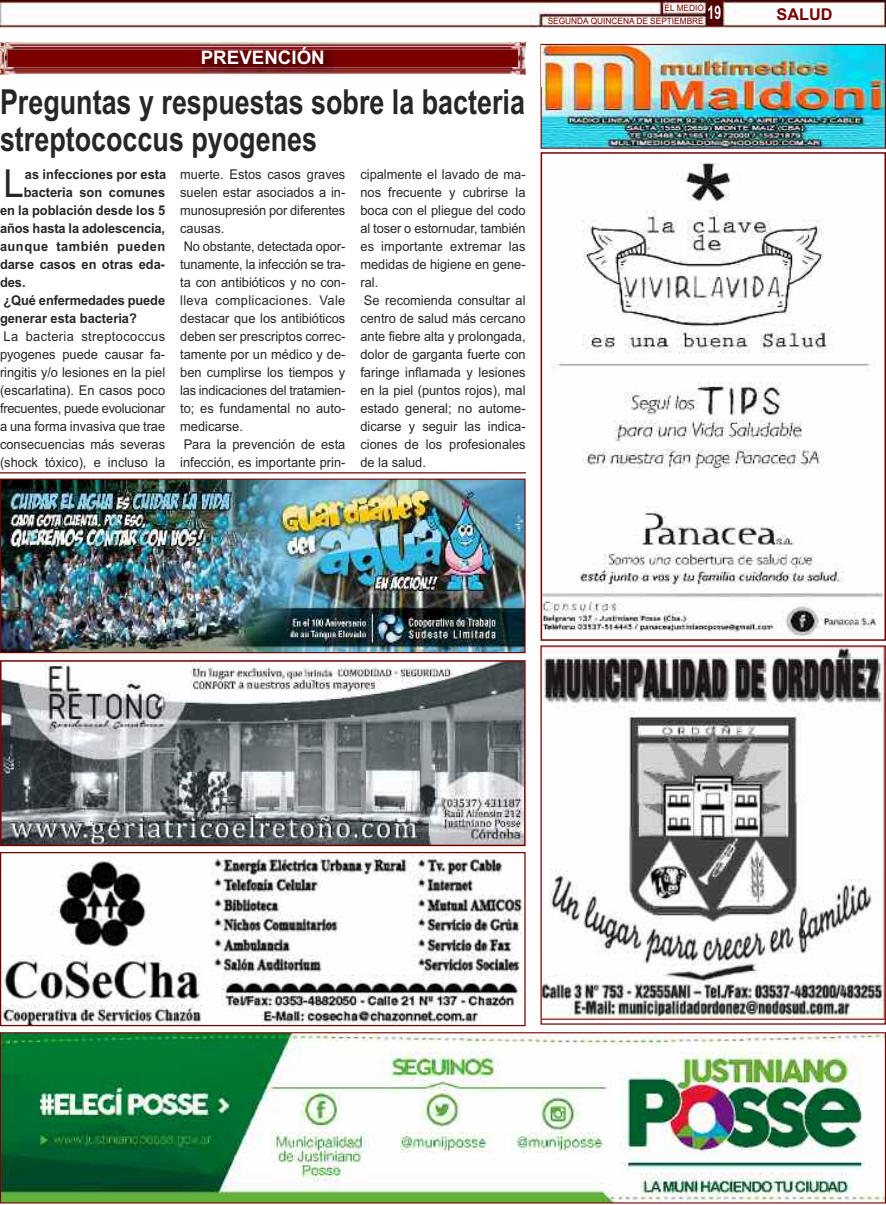
<style>
.page{position:relative;width:886px;height:1205px;background:#fff}
.page>*{position:absolute;margin:0;border:0;box-sizing:border-box;transform-origin:0 0}
.t1{font:38.62px "Arial";color:#272627;scale:.95 1}
.t2{font:700 34.5px/37.5px "Arial";color:#272627;scale:.78 1}
.t3{font:700 18.75px "Arial";color:#fff}
.t4{font:700 16.25px "Arial";color:#7a0000}
.t5{font:13.5px/18px "Arial";color:#272627;scale:.95 1}
.t6{font:700 13.5px "Arial";color:#272627;scale:.95 1}
.t7{font:700 13.5px "Arial";letter-spacing:.04em;color:#272627;scale:.95 1}
.t8{font:8.75px/13.2px "Arial";color:#7a0000;scale:.95 1}
</style>
<div class="page">
<img style="left:0;top:0;width:886px;height:27px">
<img style="left:3px;top:663px;width:519px;height:180px">
<div style="left:0;top:660px;width:525px;height:186px;border:2px solid #7a0000"></div>
<img style="left:543px;top:162px;width:340px;height:476px">
<div style="left:540px;top:152px;width:346px;height:489px;border:2px solid #7a0000"></div>
<img style="left:542px;top:647px;width:342px;height:372px">
<img style="left:542px;top:46px;width:342px;height:101px">
<div style="left:540px;top:44px;width:346px;height:105px;border:1px solid #7a0000"></div>
<img style="left:2px;top:1034px;width:882px;height:167px">
<div style="left:0;top:1032px;width:886px;height:171px;border:1px solid #7a0000"></div>
<img style="left:0;top:42px;width:542px;height:33px">
<img style="left:540px;top:44px;width:3px;height:42px">
<img style="left:0;top:42px;width:525px;height:32px">
<img style="left:2px;top:855px;width:521px;height:169px">
<div style="left:0;top:852px;width:525px;height:174px;border:1px solid #7a0000"></div>
<img style="left:2px;top:480px;width:521px;height:171px">
<div style="left:0;top:478px;width:525px;height:175px;border:1px solid #7a0000"></div>
<hr style="left:0;top:472px;width:526px;height:1px;background:#7a0000">
<h3 class="t3" style="left:201px;top:47px;width:125px">PrEVEnCión</h3>
<h2 class="t2" style="left:0;top:83px;width:675px">Preguntas y respuestas sobre la bacteria streptococcus pyogenes</h2>
<h1 class="t1" style="left:4px;top:161px;width:23px">L</h1>
<p class="t6" style="left:25px;top:166px;width:150px">as infecciones por esta</p>
<p class="t6" style="left:24px;top:184px;width:150px">bacteria son comunes</p>
<p class="t6" style="left:0;top:202px;width:175px">en la población desde los 5</p>
<p class="t6" style="left:0;top:220px;width:175px">años hasta la adolescencia,</p>
<p class="t7" style="left:0;top:238px;width:175px">aunque también pueden</p>
<p class="t6" style="left:0;top:256px;width:175px">darse casos en otras eda-</p>
<p class="t6" style="left:0;top:274px;width:29px">des.</p>
<p class="t6" style="left:4px;top:292px;width:172px">¿Qué enfermedades puede</p>
<p class="t6" style="left:0;top:310px;width:146px">generar esta bacteria?</p>
<p class="t5" style="left:0;top:327px;width:175px;text-align:justify">La bacteria streptococcus pyogenes puede causar fa&shy;ringitis y/o lesiones en la piel (escarlatina). En casos poco frecuentes, puede evolucionar a una forma invasiva que trae consecuencias más severas (shock tóxico), e incluso la</p>
<p class="t5" style="left:180px;top:165px;width:175px">muerte. Estos casos graves suelen estar asociados a in&shy;munosupresión por diferentes causas.<br>No obstante, detectada opor&shy;tunamente, la infección se tra&shy;ta con antibióticos y no con&shy;lleva complicaciones. Vale destacar que los antibióticos deben ser prescriptos correc&shy;tamente por un médico y de&shy;ben cumplirse los tiempos y las indicaciones del tratamien&shy;to; es fundamental no auto&shy;medicarse.<br>Para la prevención de esta infección, es importante prin-</p>
<p class="t5" style="left:360px;top:165px;width:175px">cipalmente el lavado de ma&shy;nos frecuente y cubrirse la boca con el pliegue del codo al toser o estornudar, también es importante extremar las medidas de higiene en gene&shy;ral.<br>Se recomienda consultar al centro de salud más cercano ante fiebre alta y prolongada, dolor de garganta fuerte con faringe inflamada y lesiones en la piel (puntos rojos), mal estado general; no autome&shy;dicarse y seguir las indica&shy;ciones de los profesionales de la salud.</p>
<p class="t8" style="left:548px;top:1px;width:184px;text-indent:117px">EL MEDIO<br>SEGUNDA QUINCENA DE SEPTIEMBRE <sup>19</sup></p>
<p class="t4" style="left:776px;top:5px;width:57px">SALUD</p>
</div>
